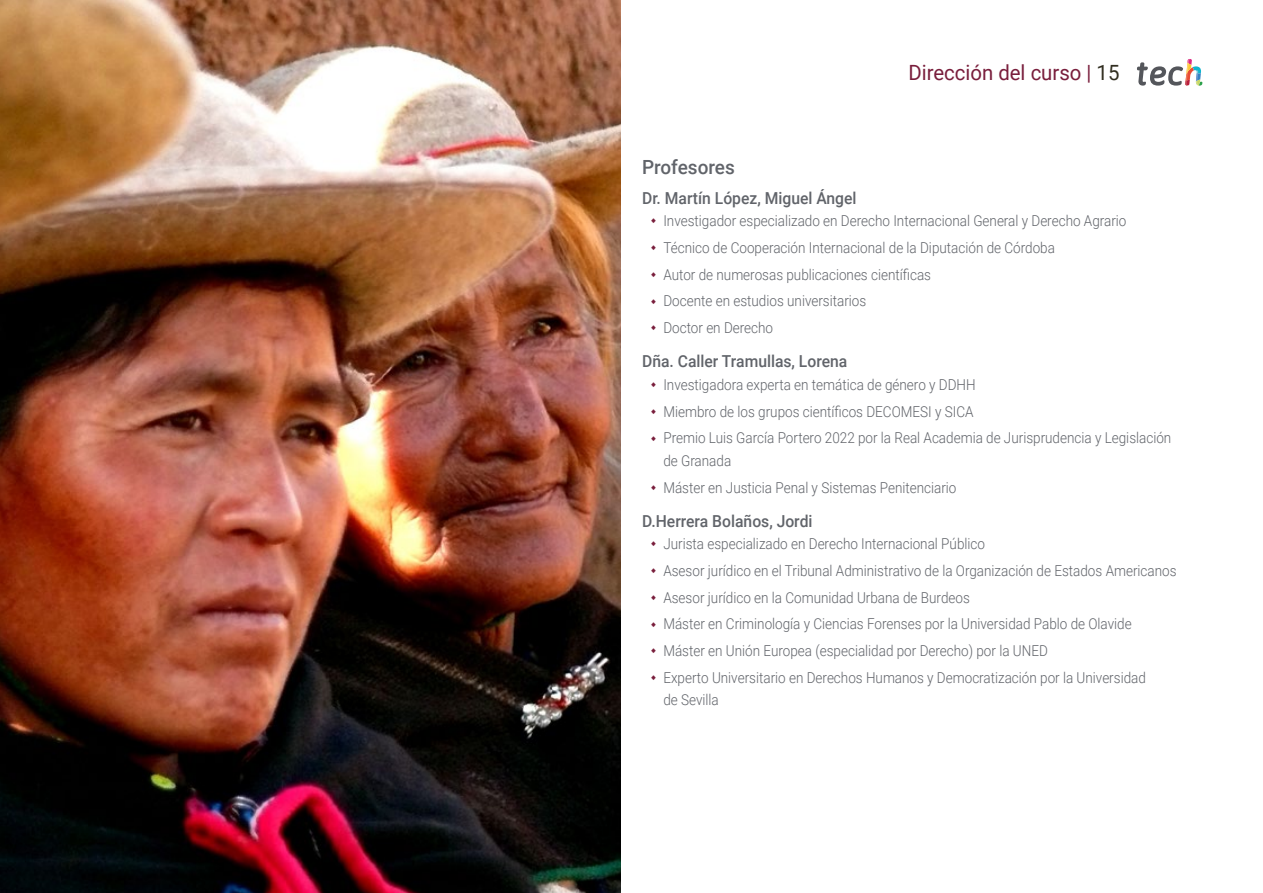
<style>
.page{position:relative;width:1263px;height:893px;background:#fff}
.page>*{position:absolute;margin:0;border:0;box-sizing:border-box;transform-origin:0 0}
.t1{font:21px "Roboto";color:#791e3c}
.t2{font:500 19.5px "Roboto";color:#61646a}
.t3{font:500 16.5px "Roboto";color:#61646a;scale:.95 1}
.t4{font:300 15px/26.7px "Roboto";color:#61646a;scale:.9 1}
.s1{color:#312e20}
</style>
<div class="page">
<img style="left:0;top:0;width:621px;height:893px">
<svg style="left:1137px;top:59px;width:65px;height:27px"></svg>
<h1 class="t1" style="left:908px;top:57px;width:213px">Dirección del curso | <span class="s1">15</span></h1>
<h2 class="t2" style="left:642px;top:154px;width:94px">Profesores</h2>
<p class="t3" style="left:642px;top:186px;width:227px">Dr. Martín López, Miguel Ángel</p>
<p class="t4" style="left:663px;top:207px;width:516px">Investigador especializado en Derecho Internacional General y Derecho Agrario Técnico de Cooperación Internacional de la Diputación de Córdoba<br>Autor de numerosas publicaciones científicas<br>Docente en estudios universitarios<br>Doctor en Derecho</p>
<p class="t3" style="left:642px;top:350px;width:218px">Dña. Caller Tramullas, Lorena</p>
<p class="t4" style="left:663px;top:370px;width:566px">Investigadora experta en temática de género y DDHH<br>Miembro de los grupos científicos DECOMESI y SICA<br>Premio Luis García Portero 2022 por la Real Academia de Jurisprudencia y Legislación</p>
<p class="t4" style="left:663px;top:446px;width:327px">de Granada<br>Máster en Justicia Penal y Sistemas Penitenciario</p>
<p class="t3" style="left:642px;top:509px;width:181px">D.Herrera Bolaños, Jordi</p>
<p class="t4" style="left:663px;top:530px;width:572px">Jurista especializado en Derecho Internacional Público<br>Asesor jurídico en el Tribunal Administrativo de la Organización de Estados Americanos Asesor jurídico en la Comunidad Urbana de Burdeos<br>Máster en Criminología y Ciencias Forenses por la Universidad Pablo de Olavide Máster en Unión Europea (especialidad por Derecho) por la UNED<br>Experto Universitario en Derechos Humanos y Democratización por la Universidad</p>
<p class="t4" style="left:663px;top:686px;width:63px">de Sevilla</p>
</div>
